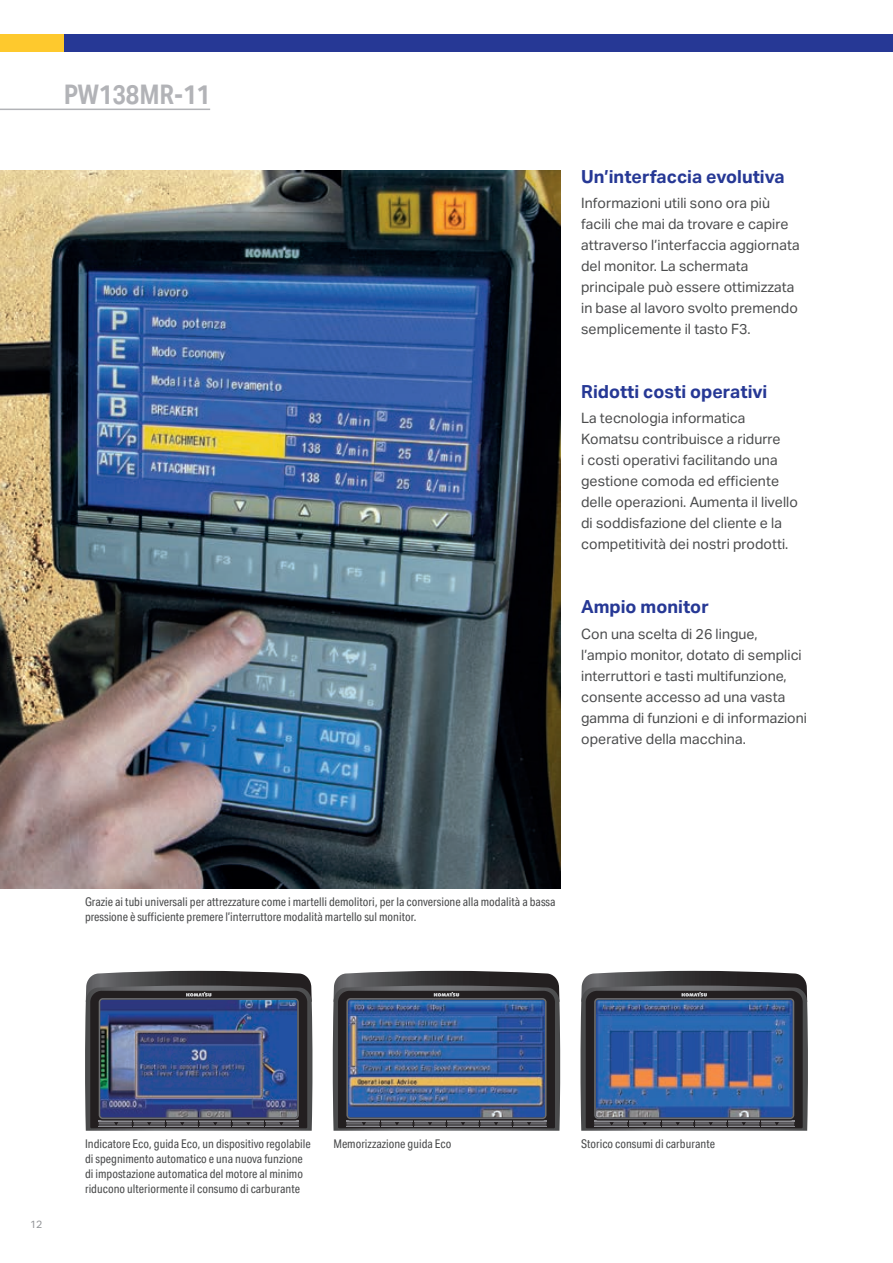
<style>
.page{position:relative;width:893px;height:1263px;background:#fff}
.page>*{position:absolute;margin:0;border:0;box-sizing:border-box;transform-origin:0 0}
.t1{font:700 27px "Aktiv Grotesk Cd";color:#b2b3b7}
.t2{font:700 18px "Aktiv Grotesk";color:#263895}
.t3{font:14.25px/21px "Aktiv Grotesk";color:#4b4c4d}
.t4{font:12px/15px "Aktiv Grotesk Cd";color:#4b4c4d}
.t5{font:10.5px "Aktiv Grotesk";color:#939598}
</style>
<div class="page">
<svg style="left:333px;top:971px;width:227px;height:160px;background:#465a7b"></svg>
<svg style="left:580px;top:971px;width:228px;height:160px;background:#435980"></svg>
<img style="left:0;top:170px;width:560px;height:719px">
<img style="left:85px;top:971px;width:228px;height:160px">
<hr style="left:0;top:109px;width:210px;height:1px;background:#b2b3b7">
<div style="left:0;top:34px;width:143px;height:17px;background:#fec92d"></div>
<div style="left:64px;top:34px;width:829px;height:17px;background:#263895"></div>
<h1 class="t1" style="left:64px;top:79px;width:148px">PW138MR-11</h1>
<p class="t2" style="left:581px;top:166px;width:205px">Un’interfaccia evolutiva</p>
<p class="t3" style="left:581px;top:193px;width:220px">Informazioni utili sono ora più facili che mai da trovare e capire attraverso l’interfaccia aggiornata del monitor. La schermata principale può essere ottimizzata in base al lavoro svolto premendo semplicemente il tasto F3.</p>
<p class="t2" style="left:581px;top:381px;width:188px">Ridotti costi operativi</p>
<p class="t3" style="left:581px;top:408px;width:218px">La tecnologia informatica Komatsu contribuisce a ridurre<br>i costi operativi facilitando una gestione comoda ed efficiente delle operazioni. Aumenta il livello di soddisfazione del cliente e la competitività dei nostri prodotti.</p>
<p class="t2" style="left:581px;top:596px;width:129px">Ampio monitor</p>
<p class="t3" style="left:581px;top:623px;width:227px">Con una scelta di 26 lingue, l’ampio monitor, dotato di semplici interruttori e tasti multifunzione, consente accesso ad una vasta gamma di funzioni e di informazioni operative della macchina.</p>
<p class="t4" style="left:85px;top:894px;width:472px">Grazie ai tubi universali per attrezzature come i martelli demolitori, per la conversione alla modalità a bassa pressione è sufficiente premere l’interruttore modalità martello sul monitor.</p>
<p class="t5" style="left:30px;top:1218px;width:14px">12</p>
<p class="t4" style="left:85px;top:1136px;width:227px">Indicatore Eco, guida Eco, un dispositivo regolabile di spegnimento automatico e una nuova funzione di impostazione automatica del motore al minimo riducono ulteriormente il consumo di carburante</p>
<p class="t4" style="left:333px;top:1137px;width:120px">Memorizzazione guida Eco</p>
<p class="t4" style="left:581px;top:1137px;width:135px">Storico consumi di carburante</p>
</div>
